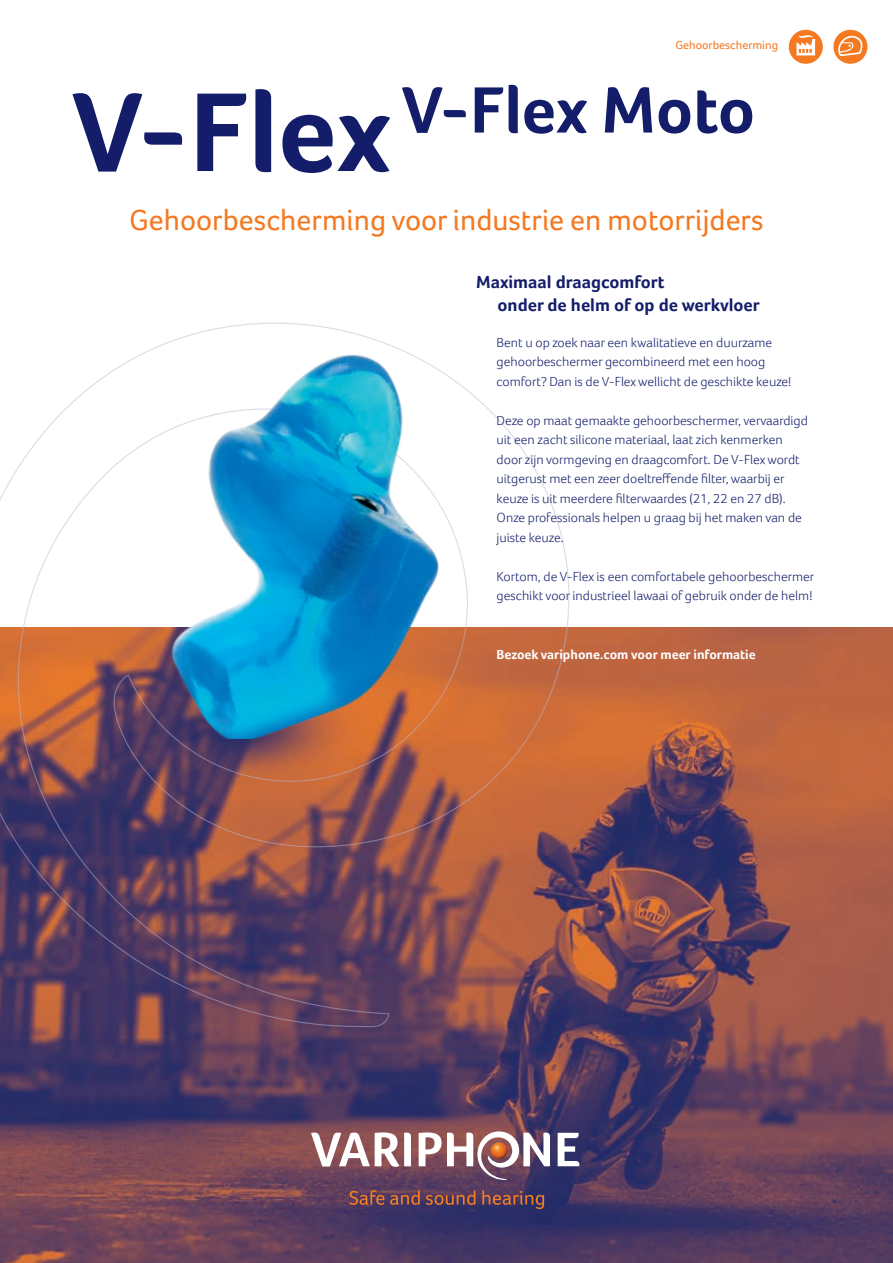
<style>
.page{position:relative;width:893px;height:1263px;background:#fff}
.page>*{position:absolute;margin:0;border:0;box-sizing:border-box;transform-origin:0 0}
.t1{font:700 67.35px "Foco";color:#131d6a}
.t2{font:30px "Foco";color:#f47921}
.t3{font:700 18px/22.5px "Foco";color:#131d6a}
.t4{font:300 13.5px/19.5px "Foco";color:#131d6a}
.t5{font:700 13.5px "Foco";color:#fff}
.t6{font:12px "Foco";color:#f47921}
.s1{font-size:115.5px}
</style>
<div class="page">
<img style="left:0;top:627px;width:893px;height:636px">
<svg style="left:0;top:322px;width:570px;height:707px"></svg>
<img style="left:93px;top:327px;width:356px;height:411px">
<div style="left:789px;top:30px;width:34px;height:34px;background:#f47921;border-radius:50%"></div>
<svg style="left:796px;top:35px;width:19px;height:20px"></svg>
<svg style="left:833px;top:30px;width:34px;height:34px"></svg>
<svg style="left:558px;top:1133px;width:21px;height:33px"></svg>
<svg style="left:311px;top:1132px;width:100px;height:35px"></svg>
<svg style="left:419px;top:1131px;width:131px;height:49px"></svg>
<img style="left:490px;top:1142px;width:17px;height:17px;border-radius:9px">
<svg style="left:349px;top:1190px;width:35px;height:15px"></svg>
<svg style="left:390px;top:1190px;width:30px;height:15px"></svg>
<svg style="left:426px;top:1190px;width:49px;height:15px"></svg>
<svg style="left:482px;top:1190px;width:62px;height:19px"></svg>
<p class="t6" style="left:675px;top:38px;width:104px">Gehoorbescherming</p>
<h1 class="t1" style="left:72px;top:70px;width:685px"><span class="s1">V-Flex</span> V-Flex Moto</h1>
<h2 class="t2" style="left:129px;top:202px;width:636px">Gehoorbescherming voor industrie en motorrijders</h2>
<h3 class="t3" style="left:497px;top:270px;width:264px;text-indent:-21px">Maximaal draagcomfort<br>onder de helm of op de werkvloer</h3>
<p class="t4" style="left:497px;top:332px;width:296px">Bent u op zoek naar een kwalitatieve en duurzame gehoorbeschermer gecombineerd met een hoog comfort? Dan is de V-Flex wellicht de geschikte keuze!</p>
<p class="t4" style="left:497px;top:410px;width:313px">Deze op maat gemaakte gehoorbeschermer, vervaardigd uit een zacht silicone materiaal, laat zich kenmerken door zijn vormgeving en draagcomfort. De V-Flex wordt uitgerust met een zeer doeltreffende filter, waarbij er keuze is uit meerdere filterwaardes (21, 22 en 27 dB).<br>Onze professionals helpen u graag bij het maken van de juiste keuze.</p>
<p class="t4" style="left:497px;top:566px;width:319px">Kortom, de V-Flex is een comfortabele gehoorbeschermer geschikt voor industrieel lawaai of gebruik onder de helm!</p>
<p class="t5" style="left:497px;top:646px;width:261px">Bezoek variphone.com voor meer informatie</p>
</div>
